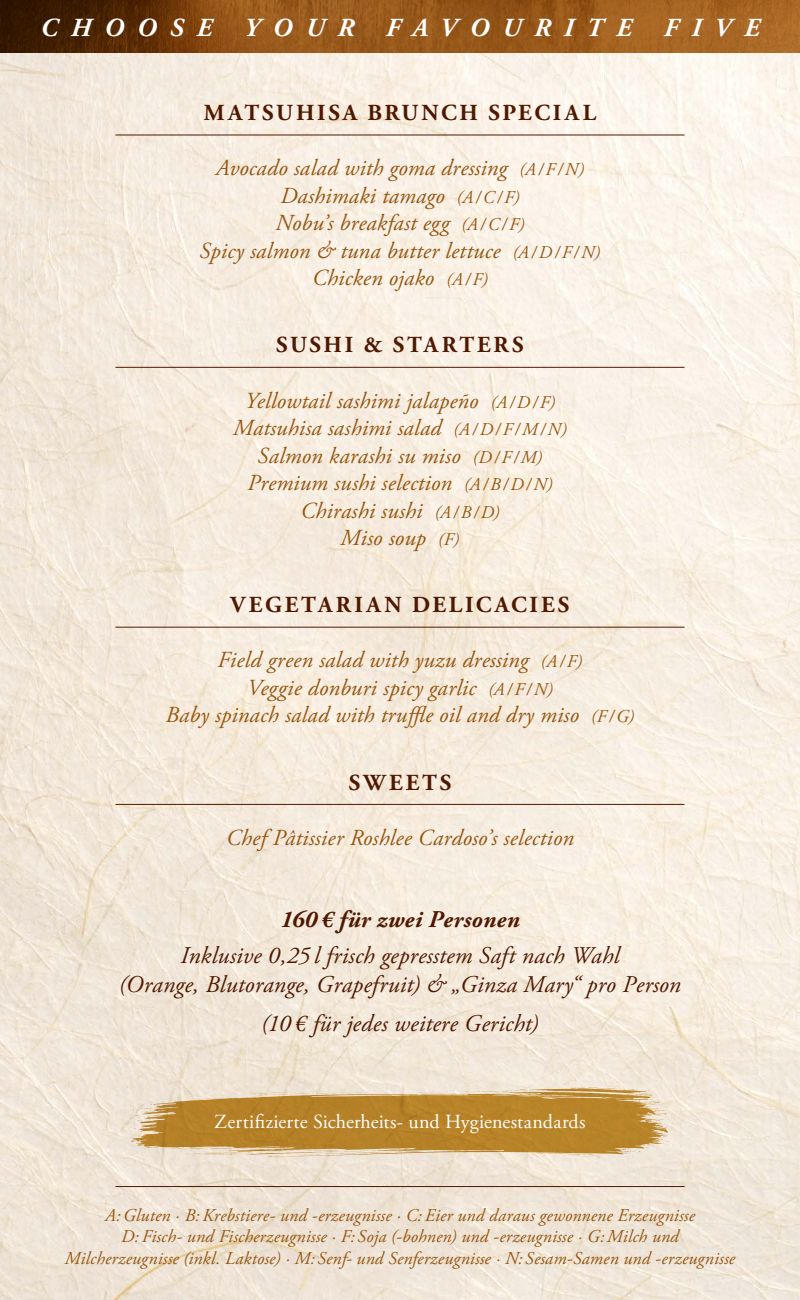
<style>
.page{position:relative;width:800px;height:1300px;background:#fff}
.page>*{position:absolute;margin:0;border:0;box-sizing:border-box;transform-origin:0 0}
.t1{font:italic 700 26px "Adobe Garamond Pro";letter-spacing:.505em;color:#fff}
.t2{font:italic 24px/28.8px "Adobe Garamond Pro";letter-spacing:.01em;color:#4f1901;text-align:center}
.t3{font:italic 700 24px "Adobe Garamond Pro";letter-spacing:.015em;color:#4f1901}
.t4{font:italic 23px/27.5px "Adobe Garamond Pro";letter-spacing:.005em;color:#955610;text-align:center}
.t5{font:700 23px "Adobe Garamond Pro";letter-spacing:.12em;color:#4f1901}
.t6{font:20px "Adobe Garamond Pro";color:#fff}
.t7{font:italic 18px/21.6px "Adobe Garamond Pro";letter-spacing:.01em;color:#955610;text-align:center}
.s1{font-size:18px}
</style>
<div class="page">
<img style="left:0;top:53px;width:800px;height:1247px">
<hr style="left:115px;top:135px;width:570px;height:1px;background:#4f1901">
<hr style="left:115px;top:367px;width:570px;height:1px;background:#4f1901">
<hr style="left:115px;top:627px;width:570px;height:1px;background:#4f1901">
<hr style="left:115px;top:804px;width:570px;height:1px;background:#4f1901">
<hr style="left:115px;top:1186px;width:570px;height:1px;background:#4f1901">
<img style="left:0;top:0;width:800px;height:53px">
<svg style="left:130px;top:1087px;width:540px;height:70px;background:#c59c57"></svg>
<p class="t1" style="left:41px;top:13px;width:720px">CHOOSE YOUR FAVOURITE FIVE</p>
<p class="t5" style="left:204px;top:99px;width:394px">MATSUHISA BRUNCH SPECIAL</p>
<p class="t4" style="left:200px;top:155px;width:402px">Avocado salad with goma dressing <span class="s1">(A/ F /N)<br></span>Dashimaki tamago <span class="s1">(A/C/ F)<br></span>Nobu’s breakfast egg <span class="s1">(A/C/ F)<br></span>Spicy salmon &amp; tuna butter lettuce <span class="s1">(A/D/ F /N)<br></span>Chicken ojako <span class="s1">(A/ F)</span></p>
<p class="t5" style="left:276px;top:332px;width:249px">SUSHI &amp; STARTERS</p>
<p class="t4" style="left:233px;top:387px;width:335px">Yellowtail sashimi jalapeño <span class="s1">(A/D/ F)<br></span>Matsuhisa sashimi salad <span class="s1">(A/D/ F /M/N)<br></span>Salmon karashi su miso <span class="s1">(D/ F /M)<br></span>Premium sushi selection <span class="s1">(A/B/D/N)<br></span>Chirashi sushi <span class="s1">(A/B/D)<br></span>Miso soup <span class="s1">(F)</span></p>
<p class="t5" style="left:231px;top:592px;width:340px">VEGETARIAN DELICACIES</p>
<p class="t4" style="left:166px;top:647px;width:470px">Field green salad with yuzu dressing <span class="s1">(A/ F)<br></span>Veggie donburi spicy garlic <span class="s1">(A/ F /N)<br></span>Baby spinach salad with truffle oil and dry miso <span class="s1">(F / G)</span></p>
<p class="t5" style="left:349px;top:769px;width:104px">SWEETS</p>
<p class="t4" style="left:226px;top:824px;width:349px">Chef Pâtissier Roshlee Cardoso’s selection</p>
<p class="t3" style="left:280px;top:906px;width:241px">160 € für zwei Personen</p>
<p class="t2" style="left:119px;top:942px;width:563px">Inklusive 0,25 l frisch gepresstem Saft nach Wahl<br>(Orange, Blutorange, Grapefruit) &amp; „Ginza Mary“ pro Person</p>
<p class="t2" style="left:262px;top:1009px;width:278px">(10 € für jedes weitere Gericht)</p>
<p class="t6" style="left:214px;top:1110px;width:373px">Zertifizierte Sicherheits- und Hygienestandards</p>
<p class="t7" style="left:65px;top:1205px;width:672px">A: Gluten ∙ B:Krebstiere- und -erzeugnisse ∙ C: Eier und daraus gewonnene Erzeugnisse<br>D: Fisch- und Fischerzeugnisse ∙ F: Soja (-bohnen) und -erzeugnisse ∙ G:Milch und<br>Milcherzeugnisse (inkl. Laktose) ∙ M: Senf- und Senferzeugnisse ∙ N: Sesam-Samen und -erzeugnisse</p>
</div>
